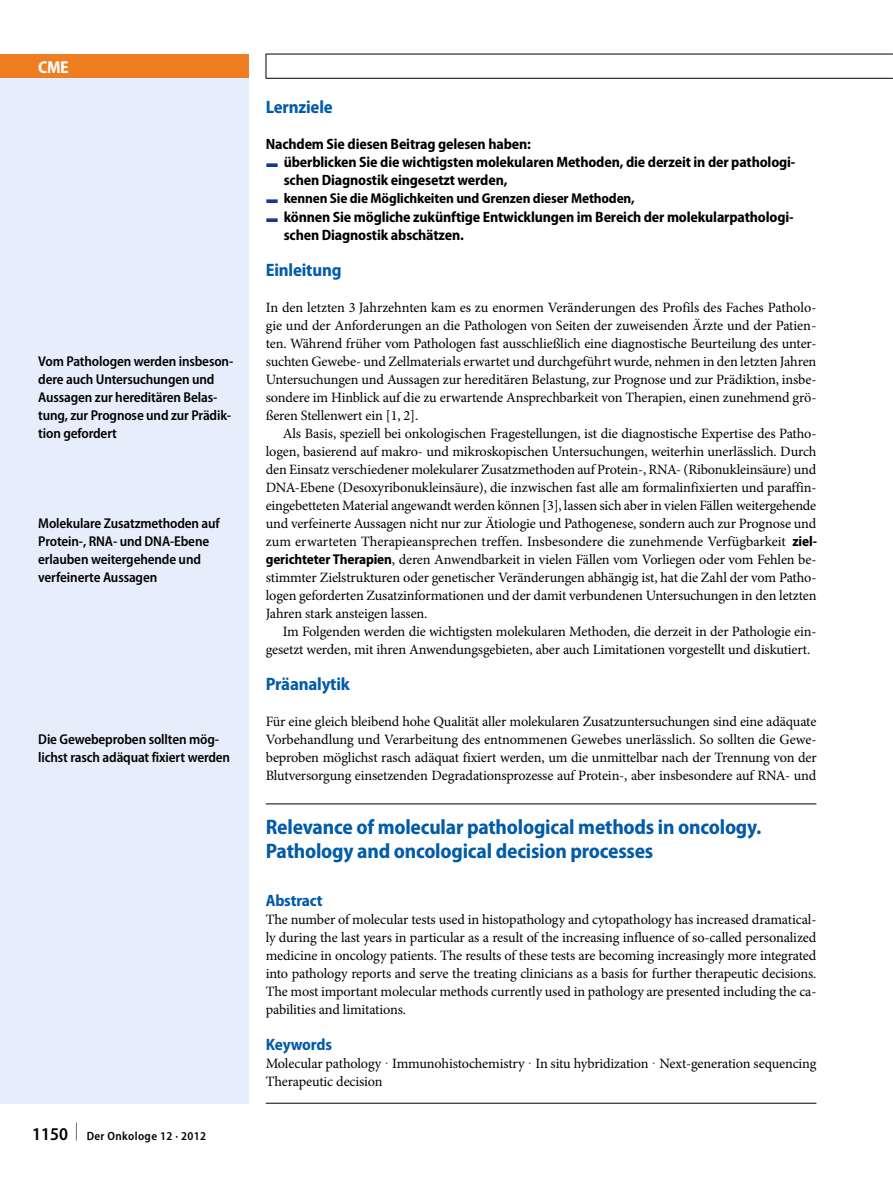
<style>
.page{position:relative;width:893px;height:1187px;background:#fff}
.page>*{position:absolute;margin:0;border:0;box-sizing:border-box;transform-origin:0 0}
._103_abstract_u1_eng{font:700 semi-condensed 21px "Myriad Pro";letter-spacing:-.01em;color:#005ba9}
._103_abstract_u1{font:700 semi-condensed 21px "Myriad Pro";letter-spacing:-.01em;color:#005ba9}
._012_u1{font:700 semi-condensed 18px "Myriad Pro";letter-spacing:-.01em;color:#005ba9}
.t1{font:600 semi-condensed 18px "Myriad Pro";color:#000}
.t2{font:700 semi-condensed 17.25px "Myriad Pro";color:#fff}
._105_abstract_u2{font:700 semi-condensed 16.5px "Myriad Pro";letter-spacing:-.01em;color:#005ba9}
._105_abstract_u2_eng{font:700 semi-condensed 16.5px "Myriad Pro";letter-spacing:-.015em;color:#005ba9}
._011_aufzaehlung_1_o{font:700 semi-condensed 15px/18px "Myriad Pro";letter-spacing:-.01em;color:#000}
._009_trailer{font:700 semi-condensed 15px "Myriad Pro";letter-spacing:-.01em;color:#000}
._010_fliesstext_mit{font:14.25px/18px "Minion Pro";letter-spacing:-.01em;color:#000;text-align:justify}
._010_fliesstext_ohne{font:14.25px/18px "Minion Pro";letter-spacing:-.01em;color:#000;text-align:justify}
._104_abstract_text_o{font:14.25px/18px "Minion Pro";letter-spacing:-.01em;color:#000;text-align:justify}
.t3{font:600 semi-condensed 14.25px/18px "Myriad Pro";letter-spacing:-.01em;color:#000}
._104_keywords{font:14.25px "Minion Pro";letter-spacing:-.01em;color:#000}
._011_aufzaehlung_1_o-2{font:700 semi-condensed 14.25px "Myriad Pro";letter-spacing:-.01em;color:#000}
.t4{font:600 semi-condensed 12px "Myriad Pro";letter-spacing:.03em;color:#000}
.s1{font-family:"S Buttons";font-weight:400;font-stretch:normal;font-size:14.25px;color:#0f3b89}
.s2{font-family:"S Buttons";font-weight:400;font-stretch:normal;color:#0f3b89}
.s3{font-family:"Myriad Pro";font-weight:700;font-stretch:semi-condensed}
.s4{font-family:"Times New Roman"}
</style>
<div class="page">
<div style="left:0;top:78px;width:249px;height:1025px;background:#e5eefa"></div>
<div style="left:0;top:54px;width:249px;height:24px;background:#ef7d22"></div>
<svg style="left:266px;top:55px;width:1px;height:23px"></svg>
<hr style="left:266px;top:54px;width:627px;height:1px;background:#000">
<hr style="left:266px;top:78px;width:627px;height:1px;background:#000">
<hr style="left:266px;top:803px;width:550px;height:1px;background:#000">
<hr style="left:266px;top:1102px;width:550px;height:1px;background:#000">
<p class="t2" style="left:38px;top:57px;width:32px">CME</p>
<p class="t3" style="left:38px;top:352px;width:197px">Vom Pathologen werden insbeson&shy;dere auch Untersuchungen und<br>Aussagen zur hereditären Belas&shy;tung, zur Prognose und zur Prädik&shy;tion gefordert</p>
<p class="t3" style="left:38px;top:514px;width:183px">Molekulare Zusatzmethoden auf<br>Protein-, RNA- und DNA-Ebene erlauben weitergehende und verfeinerte Aussagen</p>
<p class="t3" style="left:38px;top:730px;width:193px">Die Gewebeproben sollten mög&shy;lichst rasch adäquat fixiert werden</p>
<p class="t1" style="left:32px;top:1123px;width:37px">1150</p>
<p class="t4" style="left:76px;top:1129px;width:132px"><sup>|</sup> Der Onkologe 12 · 2012</p>
<p class="_012_u1" style="left:266px;top:97px;width:68px">Lernziele</p>
<p class="_009_trailer" style="left:266px;top:136px;width:267px">Nachdem Sie diesen Beitrag gelesen haben:</p>
<p class="_011_aufzaehlung_1_o" style="left:284px;top:154px;width:513px;text-indent:-18px"><span class="s1">F</span> überblicken Sie die wichtigsten molekularen Methoden, die derzeit in der pathologi&shy;schen Diagnostik eingesetzt werden,</p>
<p class="_011_aufzaehlung_1_o-2" style="left:266px;top:191px;width:371px"><span class="s2">F</span> kennen Sie die Möglichkeiten und Grenzen dieser Methoden,</p>
<p class="_011_aufzaehlung_1_o" style="left:284px;top:208px;width:511px;text-indent:-18px"><span class="s1">F</span> können Sie mögliche zukünftige Entwicklungen im Bereich der molekularpathologi&shy;schen Diagnostik abschätzen.</p>
<p class="_012_u1" style="left:266px;top:259px;width:77px">Einleitung</p>
<p class="_010_fliesstext_ohne" style="left:266px;top:298px;width:552px">In den letzten 3 Jahrzehnten kam es zu enormen Veränderungen des Profils des Faches Patholo&shy;gie und der Anforderungen an die Pathologen von Seiten der zuweisenden Ärzte und der Patien&shy;ten. Während früher vom Pathologen fast ausschließlich eine diagnostische Beurteilung des unter&shy;suchten Gewebe- und Zellmaterials erwartet und durchgeführt wurde, nehmen in den letzten Jahren Untersuchungen und Aussagen zur hereditären Belastung, zur Prognose und zur Prädiktion, insbe&shy;sondere im Hinblick auf die zu erwartende Ansprechbarkeit von Therapien, einen zunehmend grö&shy;ßeren Stellenwert ein [1, 2].</p>
<p class="_010_fliesstext_mit" style="left:266px;top:424px;width:553px;text-indent:17px">Als Basis, speziell bei onkologischen Fragestellungen, ist die diagnostische Expertise des Patho&shy;logen, basierend auf makro- und mikroskopischen Untersuchungen, weiterhin unerlässlich. Durch den Einsatz verschiedener molekularer Zusatzmethoden auf Protein-, RNA- (Ribonukleinsäure) und DNA-Ebene (Desoxyribonukleinsäure), die inzwischen fast alle am formalinfixierten und paraffin&shy;eingebetteten Material angewandt werden können [3], lassen sich aber in vielen Fällen weitergehende und verfeinerte Aussagen nicht nur zur Ätiologie und Pathogenese, sondern auch zur Prognose und zum erwarteten Therapieansprechen treffen. Insbesondere die zunehmende Verfügbarkeit <span class="s3">ziel&shy;gerichteter Therapien</span>, deren Anwendbarkeit in vielen Fällen vom Vorliegen oder vom Fehlen be&shy;stimmter Zielstrukturen oder genetischer Veränderungen abhängig ist, hat die Zahl der vom Patho&shy;logen geforderten Zusatzinformationen und der damit verbundenen Untersuchungen in den letzten Jahren stark ansteigen lassen.</p>
<p class="_010_fliesstext_mit" style="left:266px;top:622px;width:552px;text-indent:17px">Im Folgenden werden die wichtigsten molekularen Methoden, die derzeit in der Pathologie ein&shy;gesetzt werden, mit ihren Anwendungsgebieten, aber auch Limitationen vorgestellt und diskutiert.</p>
<p class="_012_u1" style="left:266px;top:673px;width:86px">Präanalytik</p>
<p class="_010_fliesstext_ohne" style="left:266px;top:712px;width:552px">Für eine gleich bleibend hohe Qualität aller molekularen Zusatzuntersuchungen sind eine adäquate Vorbehandlung und Verarbeitung des entnommenen Gewebes unerlässlich. So sollten die Gewe&shy;beproben möglichst rasch adäquat fixiert werden, um die unmittelbar nach der Trennung von der Blutversorgung einsetzenden Degradationsprozesse auf Protein-, aber insbesondere auf RNA- und</p>
<p class="_103_abstract_u1_eng" style="left:266px;top:815px;width:497px">Relevance of molecular pathological methods in oncology.</p>
<p class="_103_abstract_u1" style="left:266px;top:839px;width:389px">Pathology and oncological decision processes</p>
<p class="_105_abstract_u2" style="left:266px;top:891px;width:58px">Abstract</p>
<p class="_104_abstract_text_o" style="left:266px;top:910px;width:552px">The number of molecular tests used in histopathology and cytopathology has increased dramatical&shy;ly during the last years in particular as a result of the increasing influence of so-called personalized medicine in oncology patients. The results of these tests are becoming increasingly more integrated into pathology reports and serve the treating clinicians as a basis for further therapeutic decisions.<br>The most important molecular methods currently used in pathology are presented including the ca&shy;pabilities and limitations.</p>
<p class="_105_abstract_u2_eng" style="left:266px;top:1035px;width:68px">Keywords</p>
<p class="_104_keywords" style="left:266px;top:1053px;width:552px">Molecular pathology <span class="s4">·</span> Immunohistochemistry <span class="s4">·</span> In situ hybridization <span class="s4">·</span> Next-generation sequencing</p>
<p class="_104_keywords" style="left:266px;top:1071px;width:118px">Therapeutic decision</p>
</div>
